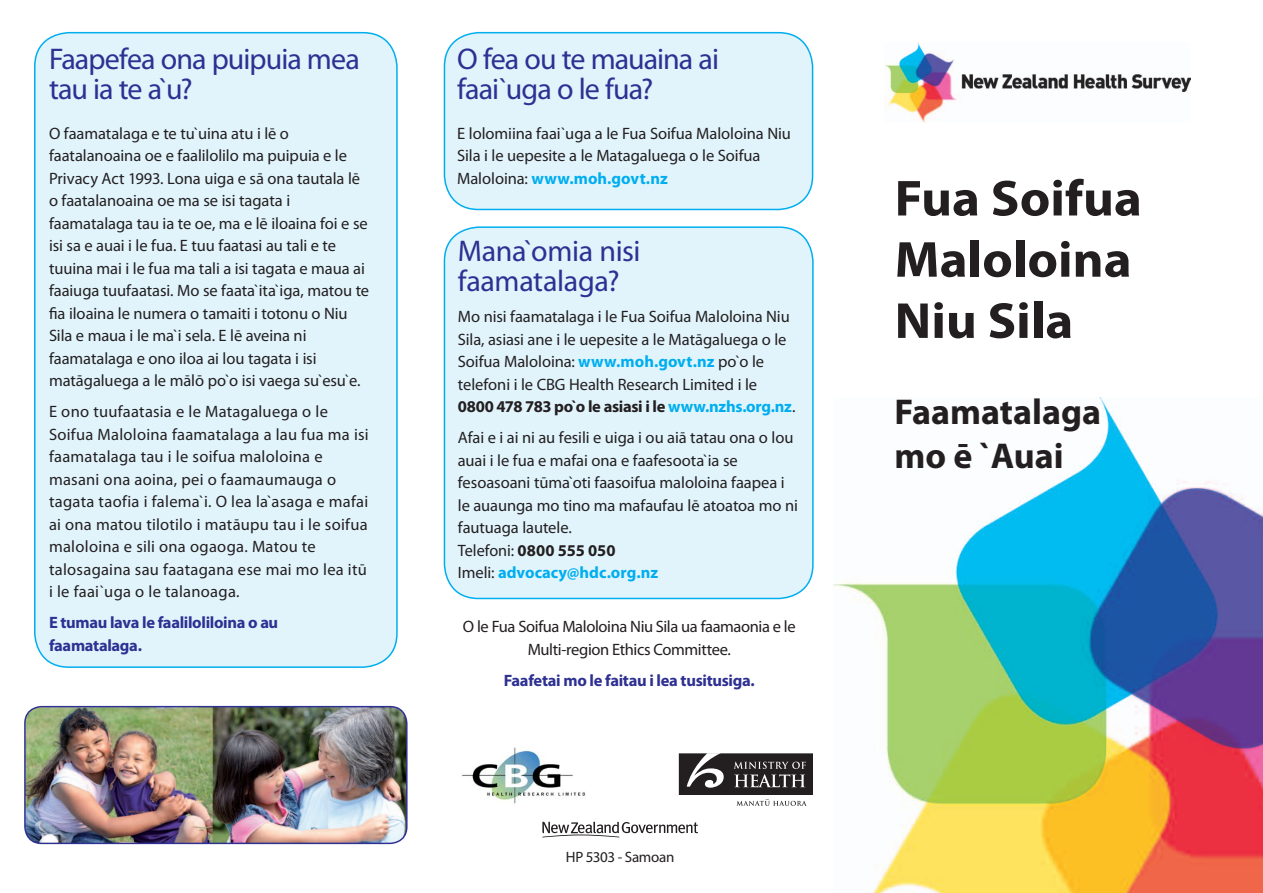
<style>
.page{position:relative;width:1263px;height:893px;background:#fff}
.page>*{position:absolute;margin:0;border:0;box-sizing:border-box;transform-origin:0 0}
.t1{font:700 51px/61.2px "Myriad Pro";color:#231f20;scale:1.04 1}
.t2{font:700 36px/43.2px "Myriad Pro";color:#231f20}
.QuestionA{font:30px/30px "Myriad Pro";letter-spacing:-.03em;color:#2e3092}
.Body{font:30px/30px "Myriad Pro";letter-spacing:-.015em;color:#2e3092}
.Body-2{font:16.5px/22.5px "Myriad Pro";color:#231f20}
.Body-3{font:700 16.5px/22.5px "Myriad Pro";letter-spacing:-.02em;color:#2e3092}
.Body-4{font:16.5px/22.5px "Myriad Pro";letter-spacing:-.025em;color:#231f20;text-align:center}
.Body-5{font:700 16.5px "Myriad Pro";color:#00aeef}
.Body-6{font:700 16.5px "Myriad Pro";letter-spacing:-.005em;color:#231f20}
.QuestionB{font:15px "Myriad Pro";letter-spacing:-.025em;color:#231f20}
.t3{font:700 6.45px "Trajan";color:#231f20}
.s1{font-weight:700;color:#00aeef}
.s2{font-weight:700}
.s3{font-weight:400}
.s4{font-weight:400;color:#231f20}
</style>
<div class="page">
<img style="left:833px;top:398px;width:430px;height:495px">
<div style="left:444px;top:33px;width:368px;height:176px;background:#e1f4fc;border-radius:34px"></div>
<div style="left:444px;top:32px;width:369px;height:178px;border:2px solid #00aeef;border-radius:34px"></div>
<div style="left:444px;top:227px;width:369px;height:371px;background:#e1f4fc;border-radius:34px"></div>
<div style="left:444px;top:226px;width:370px;height:373px;border:2px solid #00aeef;border-radius:34px"></div>
<svg style="left:542px;top:822px;width:156px;height:15px"></svg>
<div style="left:679px;top:754px;width:133px;height:40px;background:#231f20"></div>
<div style="left:679px;top:753px;width:134px;height:42px;border:1px solid #231f20"></div>
<svg style="left:687px;top:753px;width:37px;height:35px"></svg>
<svg style="left:734px;top:762px;width:72px;height:25px"></svg>
<svg style="left:736px;top:801px;width:71px;height:5px"></svg>
<img style="left:462px;top:747px;width:124px;height:57px">
<div style="left:35px;top:33px;width:362px;height:634px;background:#e1f4fc;border-radius:34px"></div>
<div style="left:34px;top:32px;width:364px;height:636px;border:2px solid #00aeef;border-radius:34px"></div>
<img style="left:213px;top:707px;width:194px;height:136px">
<img style="left:25px;top:707px;width:188px;height:136px">
<div style="left:24px;top:706px;width:383px;height:138px;border:1px solid #2e3092;border-radius:17px"></div>
<img style="left:885px;top:43px;width:305px;height:80px">
<p class="QuestionA" style="left:49px;top:44px;width:312px">Faapefea ona puipuia mea tau ia te a`u?</p>
<p class="Body-2" style="left:49px;top:122px;width:322px">O faamatalaga e te tu`uina atu i lē o faatalanoaina oe e faalilolilo ma puipuia e le Privacy Act 1993. Lona uiga e sā ona tautala lē o faatalanoaina oe ma se isi tagata i faamatalaga tau ia te oe, ma e lē iloaina foi e se isi sa e auai i le fua. E tuu faatasi au tali e te tuuina mai i le fua ma tali a isi tagata e maua ai faaiuga tuufaatasi. Mo se faata`ita`iga, matou te fia iloaina le numera o tamaiti i totonu o Niu Sila e maua i le ma`i sela. E lē aveina ni faamatalaga e ono iloa ai lou tagata i isi matāgaluega a le mālō po`o isi vaega su`esu`e.</p>
<p class="Body-2" style="left:49px;top:400px;width:321px">E ono tuufaatasia e le Matagaluega o le Soifua Maloloina faamatalaga a lau fua ma isi faamatalaga tau i le soifua maloloina e masani ona aoina, pei o faamaumauga o tagata taofia i falema`i. O lea la`asaga e mafai ai ona matou tilotilo i matāupu tau i le soifua maloloina e sili ona ogaoga. Matou te talosagaina sau faatagana ese mai mo lea itū i le faai`uga o le talanoaga.</p>
<p class="Body-3" style="left:49px;top:611px;width:231px">E tumau lava le faaliloliloina o au faamatalaga.</p>
<p class="QuestionA" style="left:457px;top:44px;width:263px">O fea ou te mauaina ai faai`uga o le fua?</p>
<p class="Body-2" style="left:457px;top:122px;width:335px">E lolomiina faai`uga a le Fua Soifua Maloloina Niu<br>Sila i le uepesite a le Matagaluega o le Soifua<br>Maloloina: <span class="s1">www.moh.govt.nz</span></p>
<p class="Body" style="left:458px;top:236px;width:184px">Mana`omia nisi faamatalaga?</p>
<p class="Body-2" style="left:458px;top:305px;width:339px">Mo nisi faamatalaga i le Fua Soifua Maloloina Niu Sila, asiasi ane i le uepesite a le Matāgaluega o le Soifua Maloloina: <span class="s1">www.moh.govt.nz</span> po`o le telefoni i le CBG Health Research Limited i le <span class="s2">0800 478 783 po`o le asiasi i le</span> <span class="s1">www.nzhs.org.nz</span>.</p>
<p class="Body-2" style="left:458px;top:426px;width:342px">Afai e i ai ni au fesili e uiga i ou aiā tatau ona o lou auai i le fua e mafai ona e faafesoota`ia se fesoasoani tūma`oti faasoifua maloloina faapea i le auaunga mo tino ma mafaufau lē atoatoa mo ni fautuaga lautele.</p>
<p class="Body-6" style="left:458px;top:540px;width:159px"><span class="s3">Telefoni:</span> 0800 555 050</p>
<p class="Body-5" style="left:458px;top:562px;width:202px"><span class="s4">Imeli:</span> advocacy@hdc.org.nz</p>
<p class="Body-4" style="left:463px;top:615px;width:334px">O le Fua Soifua Maloloina Niu Sila ua faamaonia e le<br>Multi-region Ethics Committee.</p>
<p class="Body-3" style="left:504px;top:668px;width:252px">Faafetai mo le faitau i lea tusitusiga.</p>
<p class="QuestionB" style="left:566px;top:847px;width:110px">HP 5303 - Samoan</p>
<p class="t3" style="left:766px;top:795px;width:5px">–</p>
<p class="t1" style="left:895px;top:166px;width:239px">Fua Soifua<br>Maloloina<br>Niu Sila</p>
<p class="t2" style="left:895px;top:389px;width:208px">Faamatalaga mo ē `Auai</p>
</div>
